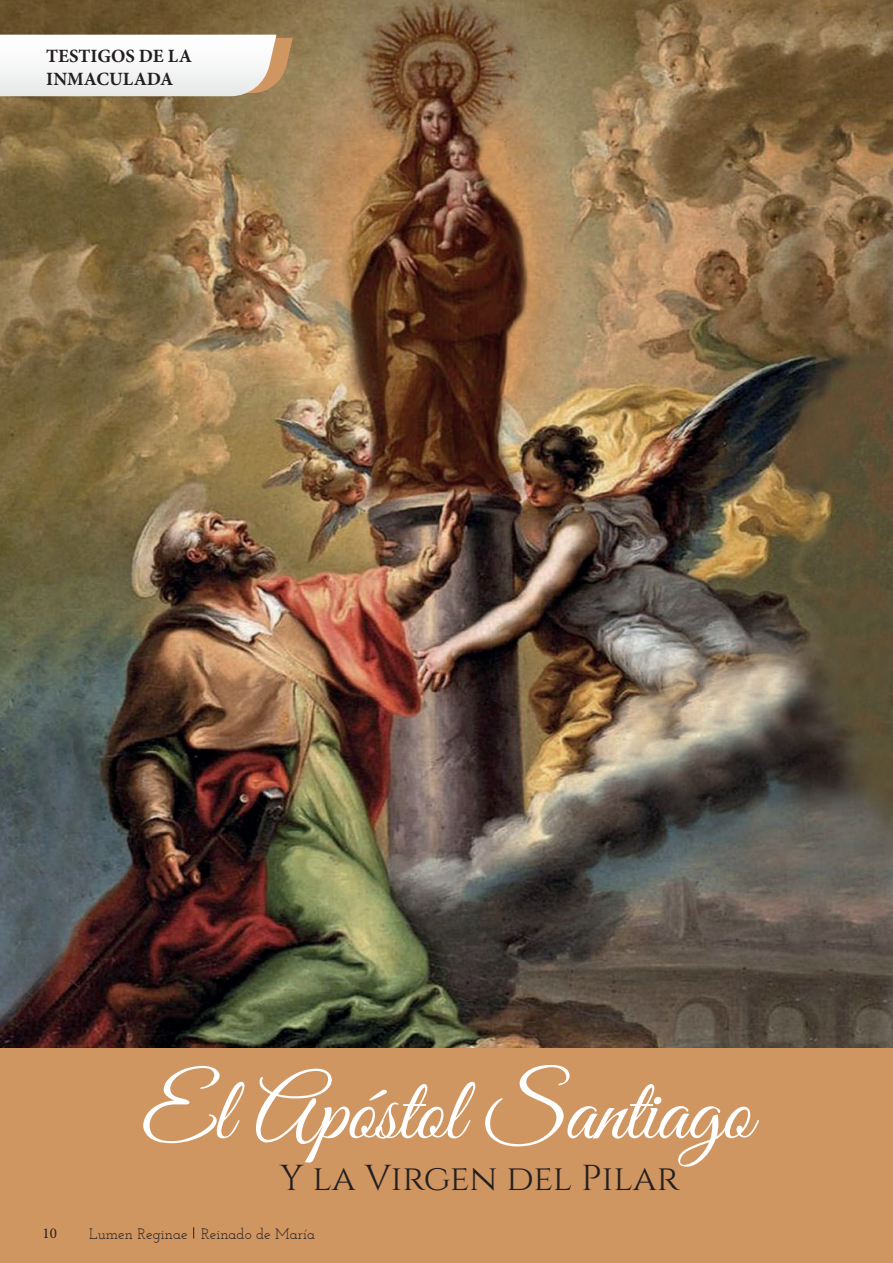
<style>
.page{position:relative;width:893px;height:1263px;background:#fff}
.page>*{position:absolute;margin:0;border:0;box-sizing:border-box;transform-origin:0 0}
.t1{font:90px "Great Vibes";letter-spacing:-.01em;color:#fff}
.t2{font:36px "Cinzel";letter-spacing:-.005em;color:#231f20}
.t3{font:700 18.75px/22.5px "Minion Pro";color:#231f20}
.t4{font:15px "Josefin Slab";color:#231f20}
.t5{font:15px "Minion Pro";color:#231f20}
</style>
<div class="page">
<img style="left:0;top:0;width:893px;height:1048px">
<svg style="left:0;top:35px;width:293px;height:61px"></svg>
<div style="left:0;top:1048px;width:893px;height:215px;background:#d09661"></div>
<p class="t3" style="left:46px;top:45px;width:147px">TESTIGOS DE LA<br>INMACULADA</p>
<h1 class="t1" style="left:141px;top:1061px;width:612px">El Apóstol Santiago</h1>
<h2 class="t2" style="left:280px;top:1157px;width:401px">Y la Virgen del Pilar</h2>
<p class="t5" style="left:43px;top:1223px;width:16px">10</p>
<p class="t4" style="left:89px;top:1224px;width:227px">Lumen Reginae Reinado de María</p>
</div>
